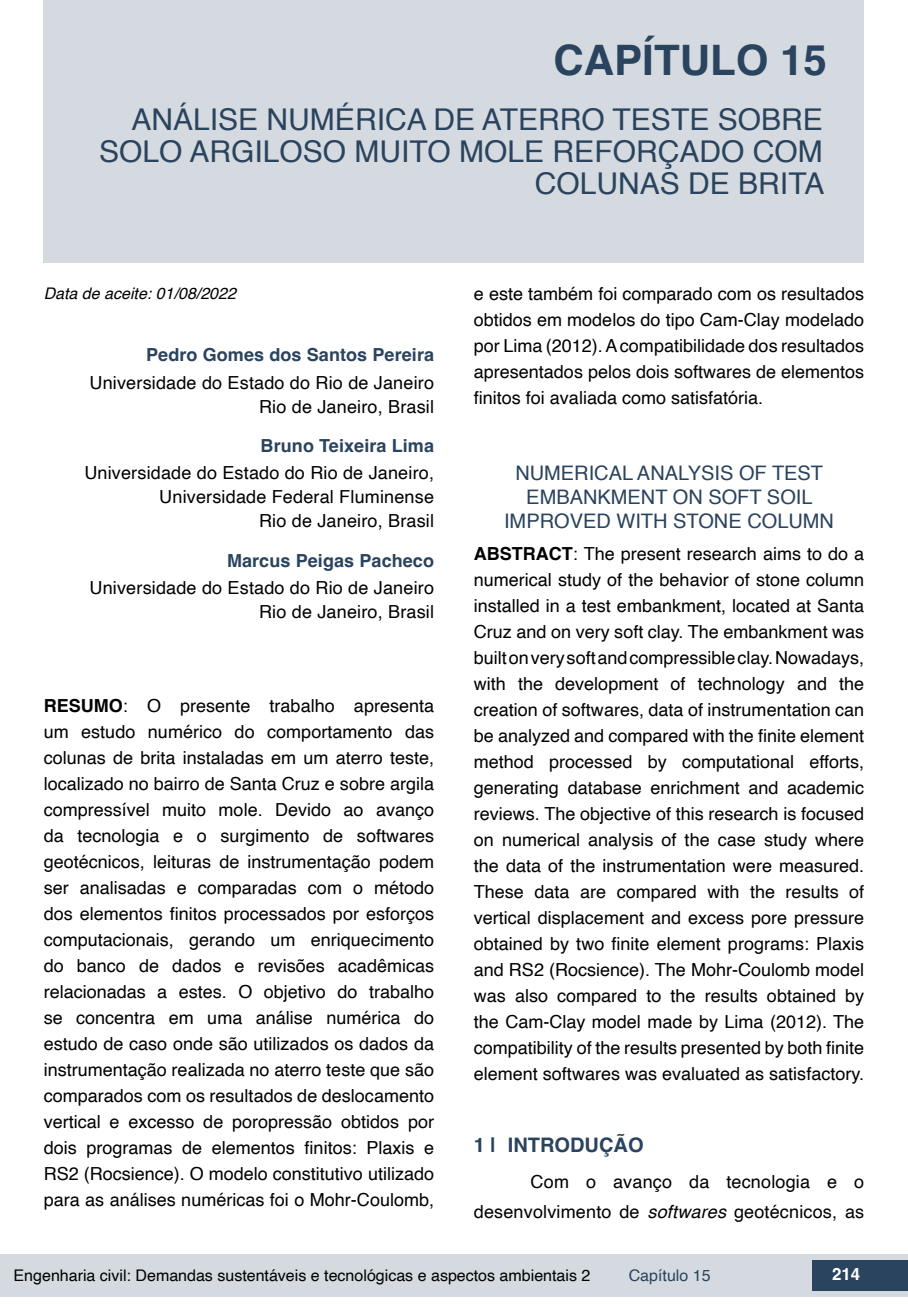
<style>
.page{position:relative;width:908px;height:1304px;background:#fff}
.page>*{position:absolute;margin:0;border:0;box-sizing:border-box;transform-origin:0 0}
.t1{font:700 42px "Helvetica";color:#2a435e}
.t2{font:30px/32px "Helvetica";color:#2a435e;text-align:right}
.t3{font:20px/24px "Helvetica";color:#2a435e;text-align:center}
.t4{font:700 20px "Helvetica";color:#2a435e}
.t5{font:18px/26px "Helvetica";letter-spacing:.01em;color:#000;text-align:right}
.t6{font:700 18px "Helvetica";letter-spacing:.005em;color:#2a435e}
.t7{font:700 16.8px "Helvetica";color:#fff}
.t8{font:16px "Helvetica";color:#000}
.t9{font:italic 16px "Helvetica";color:#000}
.t10{font:16px "Helvetica";color:#2a435e}
.s1{font-weight:700}
.s2{font-style:italic}
</style>
<div class="page">
<div style="left:0;top:1254px;width:906px;height:43px;background:#d4dadf"></div>
<div style="left:812px;top:1261px;width:95px;height:30px;background:#2a435e"></div>
<div style="left:44px;top:0;width:819px;height:263px;background:#d4dadf"></div>
<h1 class="t1" style="left:553px;top:35px;width:275px">CAPÍTULO 15</h1>
<h2 class="t2" style="left:99px;top:104px;width:726px">ANÁLISE NUMÉRICA DE ATERRO TESTE SOBRE<br>SOLO ARGILOSO MUITO MOLE REFORÇADO COM<br>COLUNAS DE BRITA</h2>
<p class="t9" style="left:44px;top:280px;width:194px">Data de aceite: 01/08/2022</p>
<p class="t6" style="left:146px;top:344px;width:289px">Pedro Gomes dos Santos Pereira</p>
<p class="t5" style="left:89px;top:371px;width:346px;line-height:24px">Universidade do Estado do Rio de Janeiro<br>Rio de Janeiro, Brasil</p>
<p class="t6" style="left:260px;top:435px;width:175px">Bruno Teixeira Lima</p>
<p class="t5" style="left:84px;top:462px;width:351px;line-height:24px">Universidade do Estado do Rio de Janeiro,<br>Universidade Federal Fluminense<br>Rio de Janeiro, Brasil</p>
<p class="t6" style="left:227px;top:549px;width:208px">Marcus Peigas Pacheco</p>
<p class="t5" style="left:89px;top:576px;width:346px;line-height:24px">Universidade do Estado do Rio de Janeiro<br>Rio de Janeiro, Brasil</p>
<p class="t5" style="left:44px;top:693px;width:392px;text-align:justify"><span class="s1">RESUMO</span>: O presente trabalho apresenta um estudo numérico do comportamento das colunas de brita instaladas em um aterro teste, localizado no bairro de Santa Cruz e sobre argila compressível muito mole. Devido ao avanço da tecnologia e o surgimento de softwares geotécnicos, leituras de instrumentação podem ser analisadas e comparadas com o método dos elementos finitos processados por esforços computacionais, gerando um enriquecimento do banco de dados e revisões acadêmicas relacionadas a estes. O objetivo do trabalho se concentra em uma análise numérica do estudo de caso onde são utilizados os dados da instrumentação realizada no aterro teste que são comparados com os resultados de deslocamento vertical e excesso de poropressão obtidos por dois programas de elementos finitos: Plaxis e RS2 (Rocsience). O modelo constitutivo utilizado para as análises numéricas foi o Mohr-Coulomb,</p>
<p class="t5" style="left:473px;top:281px;width:392px;text-align:justify">e este também foi comparado com os resultados obtidos em modelos do tipo Cam-Clay modelado por Lima (2012). A compatibilidade dos resultados apresentados pelos dois softwares de elementos finitos foi avaliada como satisfatória.</p>
<p class="t3" style="left:504px;top:462px;width:331px">NUMERICAL ANALYSIS OF TEST<br>EMBANKMENT ON SOFT SOIL<br>IMPROVED WITH STONE COLUMN</p>
<p class="t5" style="left:473px;top:541px;width:392px;text-align:justify"><span class="s1">ABSTRACT</span>: The present research aims to do a numerical study of the behavior of stone column installed in a test embankment, located at Santa Cruz and on very soft clay. The embankment was built on very soft and compressible clay. Nowadays, with the development of technology and the creation of softwares, data of instrumentation can be analyzed and compared with the finite element method processed by computational efforts, generating database enrichment and academic reviews. The objective of this research is focused on numerical analysis of the case study where the data of the instrumentation were measured.<br>These data are compared with the results of vertical displacement and excess pore pressure obtained by two finite element programs: Plaxis and RS2 (Rocsience). The Mohr-Coulomb model was also compared to the results obtained by the Cam-Clay model made by Lima (2012). The compatibility of the results presented by both finite element softwares was evaluated as satisfactory.</p>
<p class="t4" style="left:473px;top:1133px;width:171px">1 | INTRODUÇÃO</p>
<p class="t5" style="left:473px;top:1167px;width:392px;line-height:30px">Com o avanço da tecnologia e o desenvolvimento de <span class="s2">softwares</span> geotécnicos, as</p>
<p class="t8" style="left:14px;top:1263px;width:578px">Engenharia civil: Demandas sustentáveis e tecnológicas e aspectos ambientais 2</p>
<p class="t10" style="left:628px;top:1263px;width:83px">Capítulo 15</p>
<p class="t7" style="left:831px;top:1264px;width:30px">214</p>
</div>
